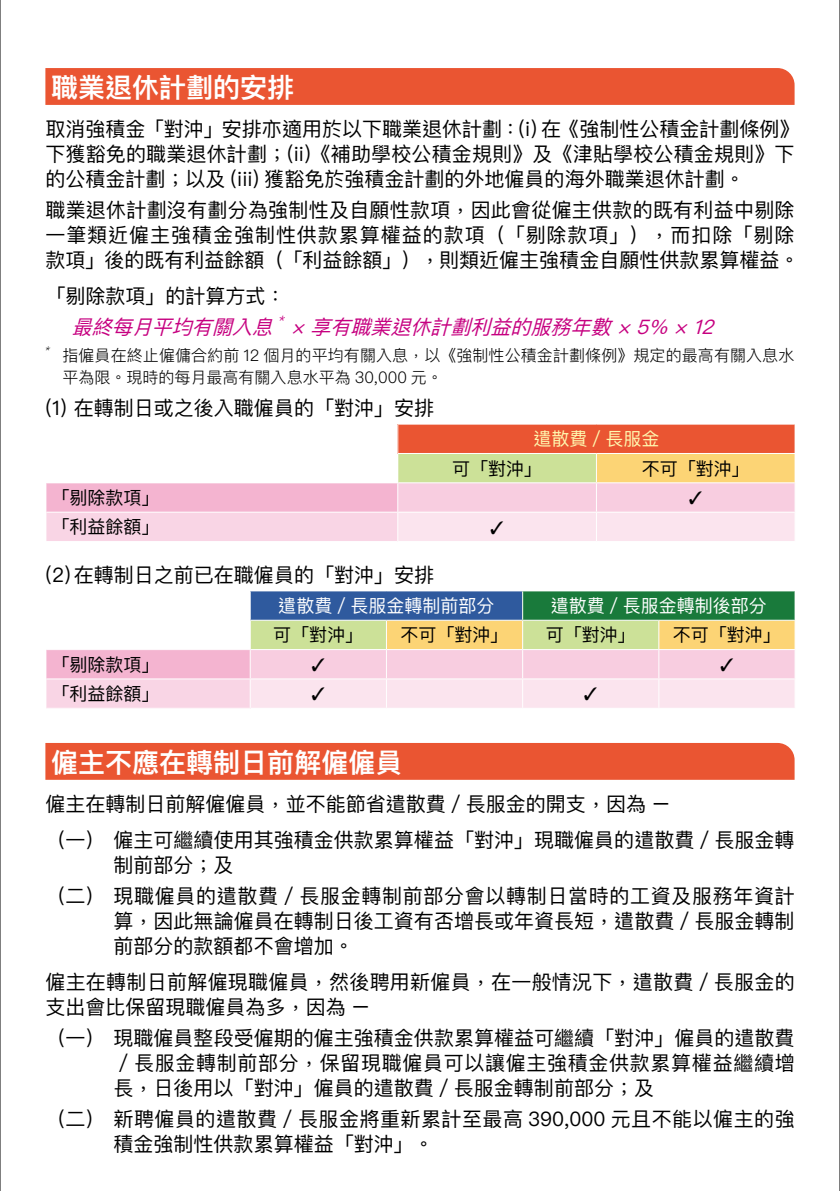
<style>
.page{position:relative;width:840px;height:1191px;background:#fff}
.page>*{position:absolute;margin:0;border:0;box-sizing:border-box;transform-origin:0 0}
.t1{font:600 27px "Ping Fang HK";color:#fff}
.t2{font:20px/25px "Ping Fang HK";color:#000}
.t3{font:20px/25px "Ping Fang HK";letter-spacing:.025em;color:#000}
.t4{font:20px/30.6px "Ping Fang HK";letter-spacing:.03em;color:#000}
.t5{font:italic 20px "Ping Fang HK";color:#c60080}
.t6{font:18px "Ping Fang HK";color:#000}
.t7{font:18px "Ping Fang HK";color:#fff}
.t8{font:18px "Ping Fang HK";color:#fff9b0}
.t9{font:300 16px/22px "Ping Fang HK";letter-spacing:.005em;color:#000}
.t10{font:italic 11.6px "Ping Fang HK";color:#c60080}
.t11{font:italic 300 9.4px "Ping Fang HK";color:#000}
</style>
<div class="page">
<div style="left:45px;top:68px;width:749px;height:37px;background:#ea5532"></div>
<div style="left:45px;top:743px;width:749px;height:37px;background:#ea5532"></div>
<div style="left:46px;top:483px;width:351px;height:29px;background:#f4b4d0"></div>
<div style="left:46px;top:512px;width:351px;height:29px;background:#f9d5e5"></div>
<hr style="left:46px;top:511px;width:351px;height:1px;background:#fff">
<div style="left:46px;top:649px;width:204px;height:30px;background:#f4b4d0"></div>
<div style="left:46px;top:679px;width:204px;height:29px;background:#f9d5e5"></div>
<hr style="left:45px;top:649px;width:205px;height:1px;background:#fff">
<hr style="left:45px;top:678px;width:205px;height:1px;background:#fff">
<hr style="left:0;top:0;width:1px;height:1191px;background:#000">
<hr style="left:839px;top:0;width:1px;height:1191px;background:#000">
<svg style="left:397px;top:424px;width:398px;height:117px;background:#f0baa4"></svg>
<svg style="left:249px;top:591px;width:546px;height:117px;background:#c1bfb3"></svg>
<h1 class="t1" style="left:51px;top:71px;width:244px">職業退休計劃的安排</h1>
<p class="t2" style="left:45px;top:116px;width:755px">取消強積金「對沖」安排亦適用於以下職業退休計劃：(i) 在《強制性公積金計劃條例》下獲豁免的職業退休計劃；(ii)《補助學校公積金規則》及《津貼學校公積金規則》下的公積金計劃；以及 (iii) 獲豁免於強積金計劃的外地僱員的海外職業退休計劃。</p>
<p class="t2" style="left:45px;top:197px;width:755px">職業退休計劃沒有劃分為強制性及自願性款項，因此會從僱主供款的既有利益中剔除一筆類近僱主強積金強制性供款累算權益的款項（「剔除款項」），而扣除「剔除款項」後的既有利益餘額（「利益餘額」），則類近僱主強積金自願性供款累算權益。</p>
<p class="t2" style="left:45px;top:283px;width:241px">「剔除款項」的計算方式：</p>
<p class="t5" style="left:72px;top:314px;width:208px">最終每月平均有關入息</p>
<p class="t10" style="left:278px;top:313px;width:11px">*</p>
<p class="t5" style="left:291px;top:314px;width:429px">× 享有職業退休計劃利益的服務年數 × 5% × 12</p>
<p class="t11" style="left:44px;top:344px;width:9px">*</p>
<p class="t9" style="left:62px;top:344px;width:733px">指僱員在終止僱傭合約前 12 個月的平均有關入息，以《強制性公積金計劃條例》規定的最高有關入息水平為限。現時的每月最高有關入息水平為 30,000 元。</p>
<p class="t2" style="left:45px;top:395px;width:390px">(1) 在轉制日或之後入職僱員的「對沖」安排</p>
<p class="t8" style="left:533px;top:428px;width:127px">遣散費／長服金</p>
<p class="t6" style="left:452px;top:457px;width:91px">可「對沖」</p>
<p class="t6" style="left:641px;top:457px;width:109px">不可「對沖」</p>
<p class="t6" style="left:52px;top:486px;width:109px">「剔除款項」</p>
<p class="t6" style="left:52px;top:516px;width:109px">「利益餘額」</p>
<p class="t2" style="left:45px;top:562px;width:390px">(2) 在轉制日之前已在職僱員的「對沖」安排</p>
<p class="t7" style="left:278px;top:594px;width:217px">遣散費／長服金轉制前部分</p>
<p class="t7" style="left:550px;top:594px;width:217px">遣散費／長服金轉制後部分</p>
<p class="t6" style="left:273px;top:624px;width:91px">可「對沖」</p>
<p class="t6" style="left:400px;top:624px;width:109px">不可「對沖」</p>
<p class="t6" style="left:545px;top:624px;width:91px">可「對沖」</p>
<p class="t6" style="left:672px;top:624px;width:109px">不可「對沖」</p>
<p class="t6" style="left:52px;top:653px;width:109px">「剔除款項」</p>
<p class="t6" style="left:52px;top:682px;width:109px">「利益餘額」</p>
<h1 class="t1" style="left:51px;top:745px;width:352px">僱主不應在轉制日前解僱僱員</h1>
<p class="t2" style="left:45px;top:785px;width:750px;line-height:36.4px">僱主在轉制日前解僱僱員，並不能節省遣散費／長服金的開支，因為 –<br>（一） 僱主可繼續使用其強積金供款累算權益「對沖」現職僱員的遣散費／長服金轉</p>
<p class="t4" style="left:45px;top:849px;width:750px;text-indent:68px">制前部分；及<br>（二） 現職僱員的遣散費／長服金轉制前部分會以轉制日當時的工資及服務年資計</p>
<p class="t2" style="left:113px;top:908px;width:682px">算，因此無論僱員在轉制日後工資有否增長或年資長短，遣散費／長服金轉制前部分的款額都不會增加。</p>
<p class="t2" style="left:45px;top:969px;width:750px">僱主在轉制日前解僱現職僱員，然後聘用新僱員，在一般情況下，遣散費／長服金的支出會比保留現職僱員為多，因為 –</p>
<p class="t2" style="left:113px;top:1025px;width:682px;text-align:justify;text-indent:-68px">（一） 現職僱員整段受僱期的僱主強積金供款累算權益可繼續「對沖」僱員的遣散費／長服金轉制前部分，保留現職僱員可以讓僱主強積金供款累算權益繼續增長，日後用以「對沖」僱員的遣散費／長服金轉制前部分；及</p>
<p class="t3" style="left:113px;top:1105px;width:682px;text-indent:-68px">（二） 新聘僱員的遣散費／長服金將重新累計至最高 390,000 元且不能以僱主的強積金強制性供款累算權益「對沖」。</p>
</div>
